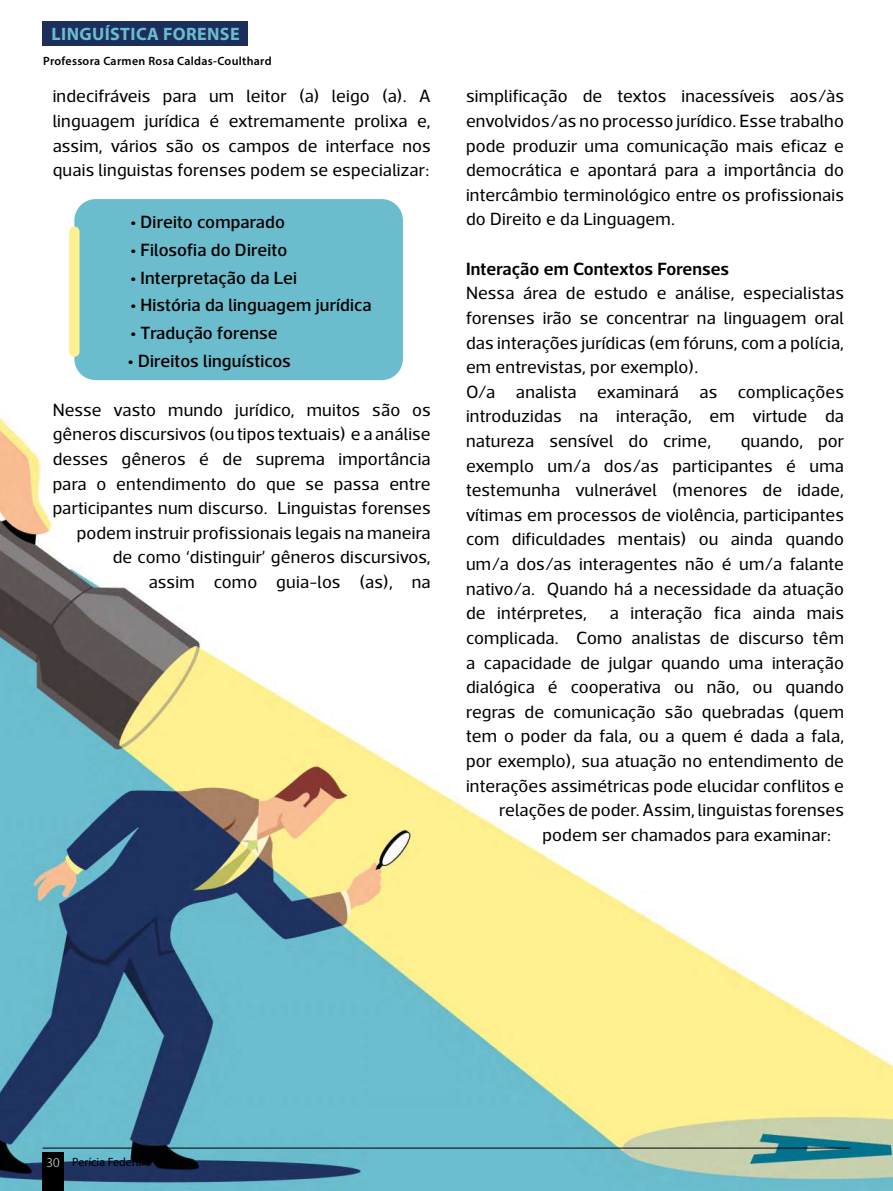
<style>
.page{position:relative;width:893px;height:1191px;background:#fff}
.page>*{position:absolute;margin:0;border:0;box-sizing:border-box;transform-origin:0 0}
.t1{font:18px/24.6px "Acto";letter-spacing:.01em;color:#000;text-align:justify}
.t2{font:500 18px "Acto";letter-spacing:.01em;color:#000}
.t3{font:600 18px "Acto";letter-spacing:.01em;color:#000}
.t4{font:700 18px "Myriad Pro";letter-spacing:.02em;color:#6bbccc}
.t5{font:600 12px "Myriad Pro";letter-spacing:.025em;color:#000}
.t6{font:12px "Myriad Pro";color:#000}
.s1{font-weight:300;font-size:13.5px;color:#fff}
</style>
<div class="page">
<img style="left:0;top:21px;width:893px;height:1170px">
<div style="left:74px;top:199px;width:329px;height:181px;background:#6bbccc;border-radius:21px"></div>
<div style="left:69px;top:226px;width:11px;height:131px;background:#feef90;border-radius:5px"></div>
<hr style="left:43px;top:48px;width:850px;height:1px;background:#fff">
<div style="left:43px;top:21px;width:205px;height:25px;background:#1c2f5c"></div>
<div style="left:43px;top:1152px;width:21px;height:39px;background:#000"></div>
<hr style="left:43px;top:1147px;width:807px;height:1px;background:#000">
<p class="t4" style="left:52px;top:23px;width:190px">LINGUÍSTICA FORENSE</p>
<p class="t5" style="left:43px;top:53px;width:230px">Professora Carmen Rosa Caldas-Coulthard</p>
<p class="t1" style="left:53px;top:84px;width:380px">indecifráveis para um leitor (a) leigo (a). A linguagem jurídica é extremamente prolixa e, assim, vários são os campos de interface nos quais linguistas forenses podem se especializar:</p>
<p class="t2" style="left:130px;top:212px;width:156px">• Direito comparado</p>
<p class="t2" style="left:130px;top:239px;width:158px">• Filosofia do Direito</p>
<p class="t2" style="left:130px;top:267px;width:168px">• Interpretação da Lei</p>
<p class="t2" style="left:130px;top:294px;width:243px">• História da linguagem jurídica</p>
<p class="t2" style="left:130px;top:322px;width:149px">• Tradução forense</p>
<p class="t2" style="left:128px;top:350px;width:165px">• Direitos linguísticos</p>
<p class="t1" style="left:53px;top:397px;width:380px;text-align:right">Nesse vasto mundo jurídico, muitos são os gêneros discursivos (ou tipos textuais) e a análise desses gêneros é de suprema importância para o entendimento do que se passa entre participantes num discurso. Linguistas forenses podem instruir profissionais legais na maneira de como ‘distinguir’ gêneros discursivos,<br>assim como guia-los (as), na</p>
<p class="t1" style="left:466px;top:84px;width:380px">simplificação de textos inacessíveis aos/às envolvidos/as no processo jurídico. Esse trabalho pode produzir uma comunicação mais eficaz e democrática e apontará para a importância do intercâmbio terminológico entre os profissionais do Direito e da Linguagem.</p>
<p class="t3" style="left:466px;top:258px;width:265px">Interação em Contextos Forenses</p>
<p class="t1" style="left:466px;top:280px;width:380px;text-align:left">Nessa área de estudo e análise, especialistas forenses irão se concentrar na linguagem oral das interações jurídicas (em fóruns, com a polícia, em entrevistas, por exemplo).<br>O/a analista examinará as complicações introduzidas na interação, em virtude da natureza sensível do crime,</p>
<p class="t1" style="left:466px;top:428px;width:380px;text-indent:275px">quando, por exemplo um/a dos/as participantes é uma testemunha vulnerável (menores de idade, vítimas em processos de violência, participantes com dificuldades mentais) ou ainda quando um/a dos/as interagentes não é um/a falante nativo/a. Quando há a necessidade da atuação de intérpretes,</p>
<p class="t1" style="left:610px;top:600px;width:236px">a interação fica ainda mais</p>
<p class="t1" style="left:466px;top:625px;width:379px">complicada. Como analistas de discurso têm</p>
<p class="t1" style="left:466px;top:650px;width:380px">a capacidade de julgar quando uma interação</p>
<p class="t1" style="left:466px;top:674px;width:380px">dialógica é cooperativa ou não, ou quando</p>
<p class="t1" style="left:466px;top:699px;width:380px">regras de comunicação são quebradas (quem</p>
<p class="t1" style="left:466px;top:723px;width:380px">tem o poder da fala, ou a quem é dada a fala,</p>
<p class="t1" style="left:466px;top:748px;width:379px">por exemplo), sua atuação no entendimento de</p>
<p class="t1" style="left:466px;top:773px;width:379px">interações assimétricas pode elucidar conflitos e</p>
<p class="t1" style="left:499px;top:797px;width:347px">relações de poder. Assim, linguistas forenses</p>
<p class="t1" style="left:542px;top:822px;width:290px">podem ser chamados para examinar:</p>
<p class="t6" style="left:47px;top:1154px;width:99px"><span class="s1">30</span> Perícia Federal</p>
</div>
